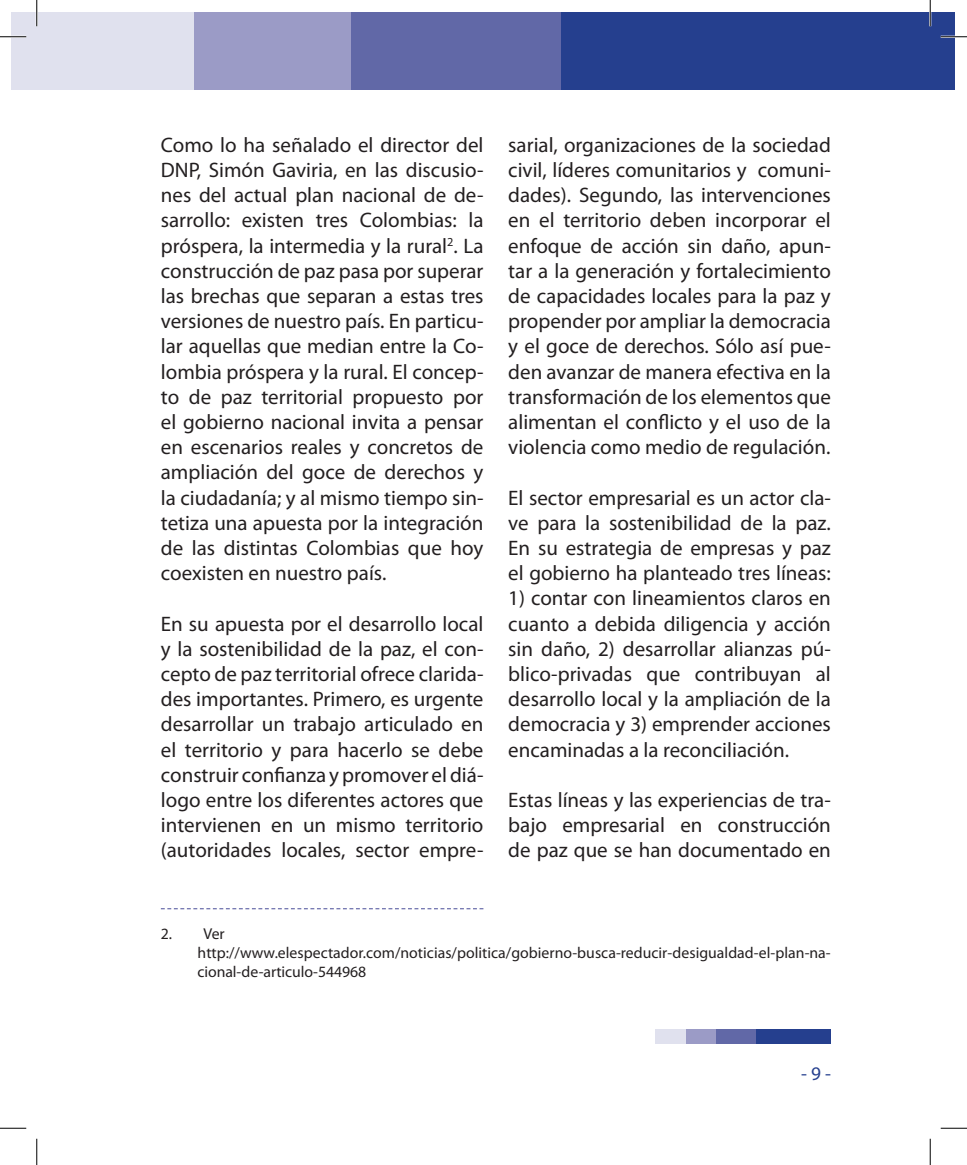
<style>
.page{position:relative;width:967px;height:1165px;background:#fff}
.page>*{position:absolute;margin:0;border:0;box-sizing:border-box;transform-origin:0 0}
.t1{font:21px/25.2px "Myriad Pro";color:#231f20;text-align:justify}
.t2{font:19.25px "Myriad Pro";color:#253f8e}
.t3{font:15.75px/18.9px "Myriad Pro";color:#231f20}
</style>
<div class="page">
<div style="left:12px;top:12px;width:25px;height:77px;background:#e0e1ee"></div>
<div style="left:556px;top:12px;width:398px;height:77px;background:#253f8e"></div>
<div style="left:349px;top:12px;width:212px;height:77px;background:#6168a7"></div>
<div style="left:193px;top:12px;width:157px;height:77px;background:#9b9bc6"></div>
<div style="left:37px;top:12px;width:157px;height:77px;background:#e0e1ee"></div>
<div style="left:754px;top:1029px;width:76px;height:15px;background:#253f8e"></div>
<div style="left:715px;top:1029px;width:40px;height:15px;background:#6168a7"></div>
<div style="left:685px;top:1029px;width:30px;height:15px;background:#9b9bc6"></div>
<div style="left:655px;top:1029px;width:30px;height:15px;background:#e0e1ee"></div>
<svg style="left:161px;top:908px;width:322px;height:1px"></svg>
<hr style="left:0;top:36px;width:26px;height:2px;background:#fff">
<hr style="left:940px;top:36px;width:26px;height:2px;background:#fff">
<hr style="left:36px;top:0;width:2px;height:26px;background:#fff">
<hr style="left:929px;top:0;width:2px;height:26px;background:#fff">
<svg style="left:0;top:36px;width:26px;height:1px"></svg>
<svg style="left:940px;top:36px;width:26px;height:1px"></svg>
<svg style="left:0;top:1128px;width:26px;height:1px"></svg>
<svg style="left:940px;top:1128px;width:26px;height:1px"></svg>
<svg style="left:36px;top:0;width:1px;height:26px"></svg>
<svg style="left:36px;top:1139px;width:1px;height:26px"></svg>
<svg style="left:929px;top:0;width:1px;height:26px"></svg>
<svg style="left:929px;top:1139px;width:1px;height:26px"></svg>
<p class="t1" style="left:161px;top:132px;width:324px">Como lo ha señalado el director del DNP, Simón Gaviria, en las discusio&shy;nes del actual plan nacional de de&shy;sarrollo: existen tres Colombias: la próspera, la intermedia y la rural<sup>2</sup>. La construcción de paz pasa por superar las brechas que separan a estas tres versiones de nuestro país. En particu&shy;lar aquellas que median entre la Co&shy;lombia próspera y la rural. El concep&shy;to de paz territorial propuesto por el gobierno nacional invita a pensar en escenarios reales y concretos de ampliación del goce de derechos y la ciudadanía; y al mismo tiempo sin&shy;tetiza una apuesta por la integración de las distintas Colombias que hoy coexisten en nuestro país.</p>
<p class="t1" style="left:161px;top:611px;width:324px">En su apuesta por el desarrollo local y la sostenibilidad de la paz, el con&shy;cepto de paz territorial ofrece clarida&shy;des importantes. Primero, es urgente desarrollar un trabajo articulado en el territorio y para hacerlo se debe construir confianza y promover el diá&shy;logo entre los diferentes actores que intervienen en un mismo territorio (autoridades locales, sector empre-</p>
<p class="t1" style="left:508px;top:132px;width:324px">sarial, organizaciones de la sociedad civil, líderes comunitarios y comuni&shy;dades). Segundo, las intervenciones en el territorio deben incorporar el enfoque de acción sin daño, apun&shy;tar a la generación y fortalecimiento de capacidades locales para la paz y propender por ampliar la democracia y el goce de derechos. Sólo así pue&shy;den avanzar de manera efectiva en la transformación de los elementos que alimentan el conflicto y el uso de la violencia como medio de regulación.</p>
<p class="t1" style="left:508px;top:485px;width:324px">El sector empresarial es un actor cla&shy;ve para la sostenibilidad de la paz.<br>En su estrategia de empresas y paz el gobierno ha planteado tres líneas:</p>
<p class="t1" style="left:508px;top:585px;width:324px">1) contar con lineamientos claros en cuanto a debida diligencia y acción sin daño, 2) desarrollar alianzas pú&shy;blico-privadas que contribuyan al desarrollo local y la ampliación de la democracia y 3) emprender acciones encaminadas a la reconciliación.</p>
<p class="t1" style="left:508px;top:787px;width:324px">Estas líneas y las experiencias de tra&shy;bajo empresarial en construcción de paz que se han documentado en</p>
<p class="t3" style="left:198px;top:924px;width:634px;text-indent:-37px">2. Ver http://www.elespectador.com/noticias/politica/gobierno-busca-reducir-desigualdad-el-plan-na&shy;cional-de-articulo-544968</p>
<p class="t2" style="left:801px;top:1061px;width:31px">- 9 -</p>
</div>
